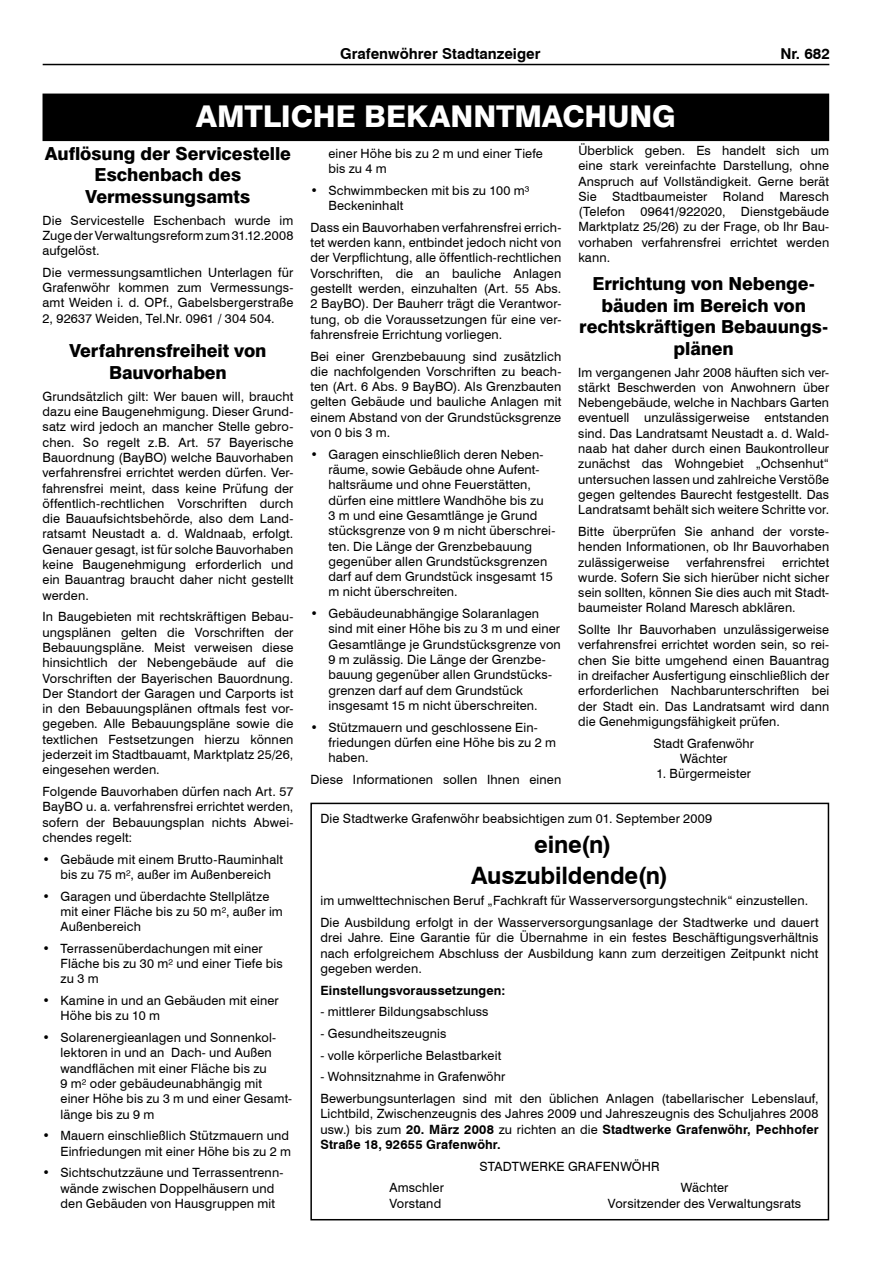
<style>
.page{position:relative;width:893px;height:1263px;background:#fff}
.page>*{position:absolute;margin:0;border:0;box-sizing:border-box;transform-origin:0 0}
.t1{font:800 30px "Swiss 721 BT";letter-spacing:-.005em;color:#fff}
.t2{font:700 24px/30.5px "Swiss 721 BT";letter-spacing:-.01em;color:#000;text-align:center}
.t3{font:800 18px/21.6px "Swiss 721 BT";letter-spacing:-.005em;color:#000;text-align:center}
.t4{font:700 15px "Swiss 721 BT";color:#000}
.t5{font:12.75px/15.3px "Swiss 721 BT";letter-spacing:.01em;color:#000;text-align:justify}
.t6{font:700 12.75px "Swiss 721 BT";letter-spacing:.01em;color:#000}
.s1{font-weight:700}
</style>
<div class="page">
<hr style="left:43px;top:64px;width:786px;height:1px;background:#000">
<div style="left:43px;top:94px;width:785px;height:46px;background:#000"></div>
<div style="left:43px;top:94px;width:786px;height:47px;border:2px solid #000"></div>
<div style="left:310px;top:803px;width:519px;height:417px;border:2px solid #000"></div>
<p class="t4" style="left:340px;top:45px;width:202px">Grafenwöhrer Stadtanzeiger</p>
<p class="t4" style="left:780px;top:45px;width:51px">Nr. 682</p>
<h1 class="t1" style="left:196px;top:98px;width:482px">AMTLICHE BEKANNTMACHUNG</h1>
<h3 class="t3" style="left:45px;top:142px;width:247px">Auflösung der Servicestelle<br>Eschenbach des<br>Vermessungsamts</h3>
<p class="t5" style="left:43px;top:212px;width:252px">Die Servicestelle Eschenbach wurde im Zuge der Verwaltungsreform zum 31.12.2008 aufgelöst.</p>
<p class="t5" style="left:43px;top:265px;width:252px">Die vermessungsamtlichen Unterlagen für Grafenwöhr kommen zum Vermessungs&shy;amt Weiden i. d. OPf., Gabelsbergerstraße 2, 92637 Weiden, Tel.Nr. 0961 / 304 504.</p>
<h3 class="t3" style="left:69px;top:340px;width:198px">Verfahrensfreiheit von<br>Bauvorhaben</h3>
<p class="t5" style="left:43px;top:388px;width:252px">Grundsätzlich gilt: Wer bauen will, braucht dazu eine Baugenehmigung. Dieser Grund&shy;satz wird jedoch an mancher Stelle gebro&shy;chen. So regelt z.B. Art. 57 Bayerische Bauordnung (BayBO) welche Bauvorhaben verfahrensfrei errichtet werden dürfen. Ver&shy;fahrensfrei meint, dass keine Prüfung der öffentlich-rechtlichen Vorschriften durch die Bauaufsichtsbehörde, also dem Land&shy;ratsamt Neustadt a. d. Waldnaab, erfolgt.<br>Genauer gesagt, ist für solche Bauvorhaben keine Baugenehmigung erforderlich und ein Bauantrag braucht daher nicht gestellt werden.</p>
<p class="t5" style="left:43px;top:609px;width:252px">In Baugebieten mit rechtskräftigen Bebau&shy;ungsplänen gelten die Vorschriften der Bebauungspläne. Meist verweisen diese hinsichtlich der Nebengebäude auf die Vorschriften der Bayerischen Bauordnung.<br>Der Standort der Garagen und Carports ist in den Bebauungsplänen oftmals fest vor&shy;gegeben. Alle Bebauungspläne sowie die textlichen Festsetzungen hierzu können jederzeit im Stadtbauamt, Marktplatz 25/26, eingesehen werden.</p>
<p class="t5" style="left:43px;top:784px;width:252px">Folgende Bauvorhaben dürfen nach Art. 57<br>BayBO u. a. verfahrensfrei errichtet werden, sofern der Bebauungsplan nichts Abwei&shy;chendes regelt:</p>
<p class="t5" style="left:43px;top:851px;width:242px;text-align:center">• Gebäude mit einem Brutto-Rauminhalt bis zu 75 m², außer im Außenbereich</p>
<p class="t5" style="left:61px;top:888px;width:224px;text-align:left;text-indent:-18px">• Garagen und überdachte Stellplätze mit einer Fläche bis zu 50 m², außer im<br>Außenbereich</p>
<p class="t5" style="left:61px;top:940px;width:224px;text-align:left;text-indent:-18px">• Terrassenüberdachungen mit einer<br>Fläche bis zu 30 m² und einer Tiefe bis zu 3 m</p>
<p class="t5" style="left:61px;top:993px;width:220px;text-indent:-18px">• Kamine in und an Gebäuden mit einer<br>Höhe bis zu 10 m</p>
<p class="t5" style="left:61px;top:1030px;width:233px;text-align:left;text-indent:-18px">• Solarenergieanlagen und Sonnenkol&shy;lektoren in und an Dach- und Außen wandflächen mit einer Fläche bis zu<br>9 m² oder gebäudeunabhängig mit einer Höhe bis zu 3 m und einer Gesamt&shy;länge bis zu 9 m</p>
<p class="t5" style="left:43px;top:1128px;width:250px;text-align:right">• Mauern einschließlich Stützmauern und<br>Einfriedungen mit einer Höhe bis zu 2 m</p>
<p class="t5" style="left:61px;top:1165px;width:224px;text-align:left;text-indent:-18px">• Sichtschutzzäune und Terrassentrenn&shy;wände zwischen Doppelhäusern und den Gebäuden von Hausgruppen mit</p>
<p class="t5" style="left:328px;top:146px;width:216px">einer Höhe bis zu 2 m und einer Tiefe bis zu 4 m</p>
<p class="t5" style="left:328px;top:182px;width:203px;text-indent:-18px">• Schwimmbecken mit bis zu 100 m³<br>Beckeninhalt</p>
<p class="t5" style="left:310px;top:219px;width:252px">Dass ein Bauvorhaben verfahrensfrei errich&shy;tet werden kann, entbindet jedoch nicht von der Verpflichtung, alle öffentlich-rechtlichen Vorschriften, die an bauliche Anlagen gestellt werden, einzuhalten (Art. 55 Abs.<br>2 BayBO). Der Bauherr trägt die Verantwor&shy;tung, ob die Voraussetzungen für eine ver&shy;fahrensfreie Errichtung vorliegen.</p>
<p class="t5" style="left:310px;top:348px;width:252px">Bei einer Grenzbebauung sind zusätzlich die nachfolgenden Vorschriften zu beach&shy;ten (Art. 6 Abs. 9 BayBO). Als Grenzbauten gelten Gebäude und bauliche Anlagen mit einem Abstand von der Grundstücksgrenze von 0 bis 3 m.</p>
<p class="t5" style="left:328px;top:446px;width:228px;text-align:left;text-indent:-18px">• Garagen einschließlich deren Neben&shy;räume, sowie Gebäude ohne Aufent&shy;haltsräume und ohne Feuerstätten, dürfen eine mittlere Wandhöhe bis zu<br>3 m und eine Gesamtlänge je Grund stücksgrenze von 9 m nicht überschrei&shy;ten. Die Länge der Grenzbebauung gegenüber allen Grundstücksgrenzen darf auf dem Grundstück insgesamt 15 m nicht überschreiten.</p>
<p class="t5" style="left:328px;top:606px;width:234px;text-align:left;text-indent:-18px">• Gebäudeunabhängige Solaranlagen sind mit einer Höhe bis zu 3 m und einer Gesamtlänge je Grundstücksgrenze von 9 m zulässig. Die Länge der Grenzbe&shy;bauung gegenüber allen Grundstücks&shy;grenzen darf auf dem Grundstück insgesamt 15 m nicht überschreiten.</p>
<p class="t5" style="left:328px;top:719px;width:229px;text-align:left;text-indent:-18px">• Stützmauern und geschlossene Ein&shy;friedungen dürfen eine Höhe bis zu 2 m haben.</p>
<p class="t5" style="left:310px;top:772px;width:252px">Diese Informationen sollen Ihnen einen</p>
<p class="t5" style="left:578px;top:143px;width:252px">Überblick geben. Es handelt sich um eine stark vereinfachte Darstellung, ohne Anspruch auf Vollständigkeit. Gerne berät Sie Stadtbaumeister Roland Maresch (Telefon 09641/922020, Dienstgebäude Marktplatz 25/26) zu der Frage, ob Ihr Bau&shy;vorhaben verfahrensfrei errichtet werden kann.</p>
<h3 class="t3" style="left:579px;top:273px;width:250px">Errichtung von Nebenge&shy;bäuden im Bereich von rechtskräftigen Bebauungs&shy;plänen</h3>
<p class="t5" style="left:578px;top:364px;width:252px">Im vergangenen Jahr 2008 häuften sich ver&shy;stärkt Beschwerden von Anwohnern über Nebengebäude, welche in Nachbars Garten eventuell unzulässigerweise entstanden sind. Das Landratsamt Neustadt a. d. Wald&shy;naab hat daher durch einen Baukontrolleur zunächst das Wohngebiet „Ochsenhut“ untersuchen lassen und zahlreiche Verstöße gegen geltendes Baurecht festgestellt. Das Landratsamt behält sich weitere Schritte vor.</p>
<p class="t5" style="left:578px;top:524px;width:252px">Bitte überprüfen Sie anhand der vorste&shy;henden Informationen, ob Ihr Bauvorhaben zulässigerweise</p>
<p class="t5" style="left:687px;top:554px;width:80px">verfahrensfrei</p>
<p class="t5" style="left:578px;top:554px;width:252px;text-indent:204px">errichtet wurde. Sofern Sie sich hierüber nicht sicher sein sollten, können Sie dies auch mit Stadt&shy;baumeister Roland Maresch abklären.</p>
<p class="t5" style="left:578px;top:622px;width:252px">Sollte Ihr Bauvorhaben unzulässigerweise verfahrensfrei errichtet worden sein, so rei&shy;chen Sie bitte umgehend einen Bauantrag in dreifacher Ausfertigung einschließlich der erforderlichen Nachbarunterschriften bei der Stadt ein. Das Landratsamt wird dann die Genehmigungsfähigkeit prüfen.</p>
<p class="t5" style="left:653px;top:735px;width:102px;text-align:center">Stadt Grafenwöhr<br>Wächter</p>
<p class="t5" style="left:657px;top:766px;width:96px">1. Bürgermeister</p>
<p class="t5" style="left:320px;top:811px;width:393px">Die Stadtwerke Grafenwöhr beabsichtigen zum 01. September 2009</p>
<h2 class="t2" style="left:471px;top:829px;width:198px">eine(n)<br>Auszubildende(n)</h2>
<p class="t5" style="left:320px;top:890px;width:500px;line-height:21.6px">im umwelttechnischen Beruf „Fachkraft für Wasserversorgungstechnik“ einzustellen.<br>Die Ausbildung erfolgt in der Wasserversorgungsanlage der Stadtwerke und dauert</p>
<p class="t5" style="left:320px;top:930px;width:500px">drei Jahre. Eine Garantie für die Übernahme in ein festes Beschäftigungsverhältnis nach erfolgreichem Abschluss der Ausbildung kann zum derzeitigen Zeitpunkt nicht gegeben werden.</p>
<p class="t6" style="left:320px;top:982px;width:186px">Einstellungsvoraussetzungen:</p>
<p class="t5" style="left:320px;top:1004px;width:170px">- mittlerer Bildungsabschluss</p>
<p class="t5" style="left:320px;top:1026px;width:127px">- Gesundheitszeugnis</p>
<p class="t5" style="left:320px;top:1047px;width:182px">- volle körperliche Belastbarkeit</p>
<p class="t5" style="left:320px;top:1066px;width:500px;line-height:21.6px">- Wohnsitznahme in Grafenwöhr<br>Bewerbungsunterlagen sind mit den üblichen Anlagen (tabellarischer Lebenslauf,</p>
<p class="t5" style="left:320px;top:1106px;width:500px">Lichtbild, Zwischenzeugnis des Jahres 2009 und Jahreszeugnis des Schuljahres 2008 usw.) bis zum <span class="s1">20. März 2008</span> zu richten an die <span class="s1">Stadtwerke Grafenwöhr, Pechhofer Straße 18, 92655 Grafenwöhr.</span></p>
<p class="t5" style="left:479px;top:1158px;width:182px">STADTWERKE GRAFENWÖHR</p>
<p class="t5" style="left:389px;top:1180px;width:56px">Amschler</p>
<p class="t5" style="left:681px;top:1180px;width:49px">Wächter</p>
<p class="t5" style="left:389px;top:1195px;width:53px">Vorstand</p>
<p class="t5" style="left:608px;top:1195px;width:195px">Vorsitzender des Verwaltungsrats</p>
</div>
